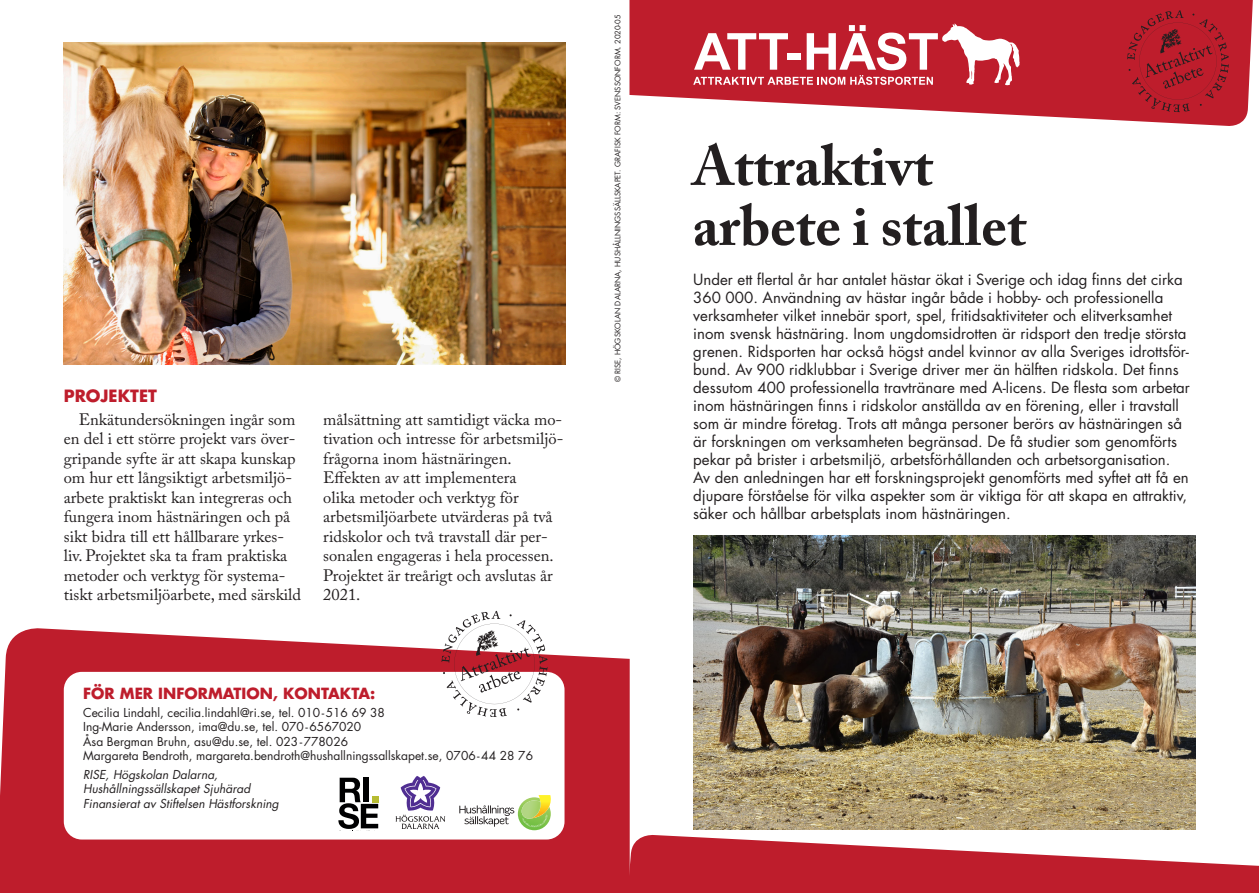
<style>
.page{position:relative;width:1259px;height:893px;background:#fff}
.page>*{position:absolute;margin:0;border:0;box-sizing:border-box;transform-origin:0 0}
.Rubrik_caslon{font:700 57px/60px "Adobe Caslon Pro";color:#231f20}
.brödtext{font:16.5px/19.5px "Adobe Caslon Pro";color:#231f20}
.underrubrik{font:700 16.5px "Futura Std";color:#be1d2c}
.Ingress_futura{font:15px/18px "Futura Std";color:#231f20}
.underrubrik-2{font:700 15px "Futura Std";color:#be1d2c}
.Namn{font:12px "Futura Std";color:#231f20}
.Kursiv_fakta{font:italic 12px/14.4px "Futura Std";color:#231f20}
.Tryckort{font:7.5px "Futura Std";color:#231f20}
</style>
<div class="page">
<svg style="left:0;top:628px;width:630px;height:265px;background:#c43341"></svg>
<img style="left:693px;top:536px;width:502px;height:293px">
<img style="left:64px;top:43px;width:502px;height:321px">
<div style="left:64px;top:672px;width:500px;height:167px;background:#fff;border-radius:18px"></div>
<svg style="left:441px;top:611px;width:106px;height:106px"></svg>
<svg style="left:629px;top:0;width:624px;height:126px;fill:#be1d2c"></svg>
<svg style="left:626px;top:834px;width:633px;height:59px"></svg>
<svg style="left:1127px;top:10px;width:102px;height:102px;background:#ae1d2a"></svg>
<svg style="left:395px;top:776px;width:50px;height:53px"></svg>
<svg style="left:459px;top:795px;width:92px;height:35px"></svg>
<svg style="left:338px;top:778px;width:40px;height:51px"></svg>
<svg style="left:693px;top:23px;width:326px;height:62px"></svg>
<p class="underrubrik" style="left:64px;top:385px;width:95px">PROJEKTET</p>
<p class="brödtext" style="left:64px;top:409px;width:239px;text-indent:15px">Enkätundersökningen ingår som en del i ett större projekt vars över&shy;gripande syfte är att skapa kunskap om hur ett långsiktigt arbetsmiljö&shy;arbete praktiskt kan integreras och fungera inom hästnäringen och på sikt bidra till ett hållbarare yrkes&shy;liv. Projektet ska ta fram praktiska metoder och verktyg för systema&shy;tiskt arbetsmiljöarbete, med särskild</p>
<p class="brödtext" style="left:323px;top:409px;width:242px">målsättning att samtidigt väcka mo&shy;tivation och intresse för arbetsmiljö&shy;frågorna inom hästnäringen.<br>Effekten av att implementera<br>olika metoder och verktyg för arbetsmiljöarbete utvärderas på två ridskolor och två travstall där per&shy;sonalen engageras i hela processen.<br>Projektet är treårigt och avslutas år<br>2021.</p>
<p class="underrubrik-2" style="left:83px;top:684px;width:294px">FÖR MER INFORMATION, KONTAKTA:</p>
<p class="Namn" style="left:83px;top:705px;width:303px">Cecilia Lindahl, cecilia.lindahl@ri.se, tel. 010-516 69 38</p>
<p class="Namn" style="left:83px;top:719px;width:280px">Ing-Marie Andersson, ima@du.se, tel. 070-6567020</p>
<p class="Namn" style="left:83px;top:734px;width:266px">Åsa Bergman Bruhn, asu@du.se, tel. 023-778026</p>
<p class="Namn" style="left:83px;top:748px;width:451px">Margareta Bendroth, margareta.bendroth@hushallningssallskapet.se, 0706-44 28 76</p>
<p class="Kursiv_fakta" style="left:83px;top:767px;width:169px">RISE, Högskolan Dalarna,<br>Hushållningssällskapet Sjuhärad</p>
<p class="Kursiv_fakta" style="left:83px;top:796px;width:197px">Finansierat av Stiftelsen Hästforskning</p>
<p class="Tryckort" style="left:613px;top:382px;width:369px;rotate:-90deg">© RISE, HÖGSKOLAN DALARNA, HUSHÅLLNINGSSÄLLSKAPET. GRAFISK FORM: SVENSSONFORM. 2020-05</p>
<p class="Rubrik_caslon" style="left:693px;top:135px;width:335px">Attraktivt arbete i stallet</p>
<p class="Ingress_futura" style="left:693px;top:271px;width:498px">Under ett flertal år har antalet hästar ökat i Sverige och idag finns det cirka 360 000. Användning av hästar ingår både i hobby- och professionella verksamheter vilket innebär sport, spel, fritidsaktiviteter och elitverksamhet inom svensk hästnäring. Inom ungdomsidrotten är ridsport den tredje största grenen. Ridsporten har också högst andel kvinnor av alla Sveriges idrottsför&shy;bund. Av 900 ridklubbar i Sverige driver mer än hälften ridskola. Det finns dessutom 400 professionella travtränare med A-licens. De flesta som arbetar inom hästnäringen finns i ridskolor anställda av en förening, eller i travstall som är mindre företag. Trots att många personer berörs av hästnäringen så är forskningen om verksamheten begränsad. De få studier som genomförts pekar på brister i arbetsmiljö, arbetsförhållanden och arbetsorganisation.<br>Av den anledningen har ett forskningsprojekt genomförts med syftet att få en djupare förståelse för vilka aspekter som är viktiga för att skapa en attraktiv, säker och hållbar arbetsplats inom hästnäringen.</p>
</div>
